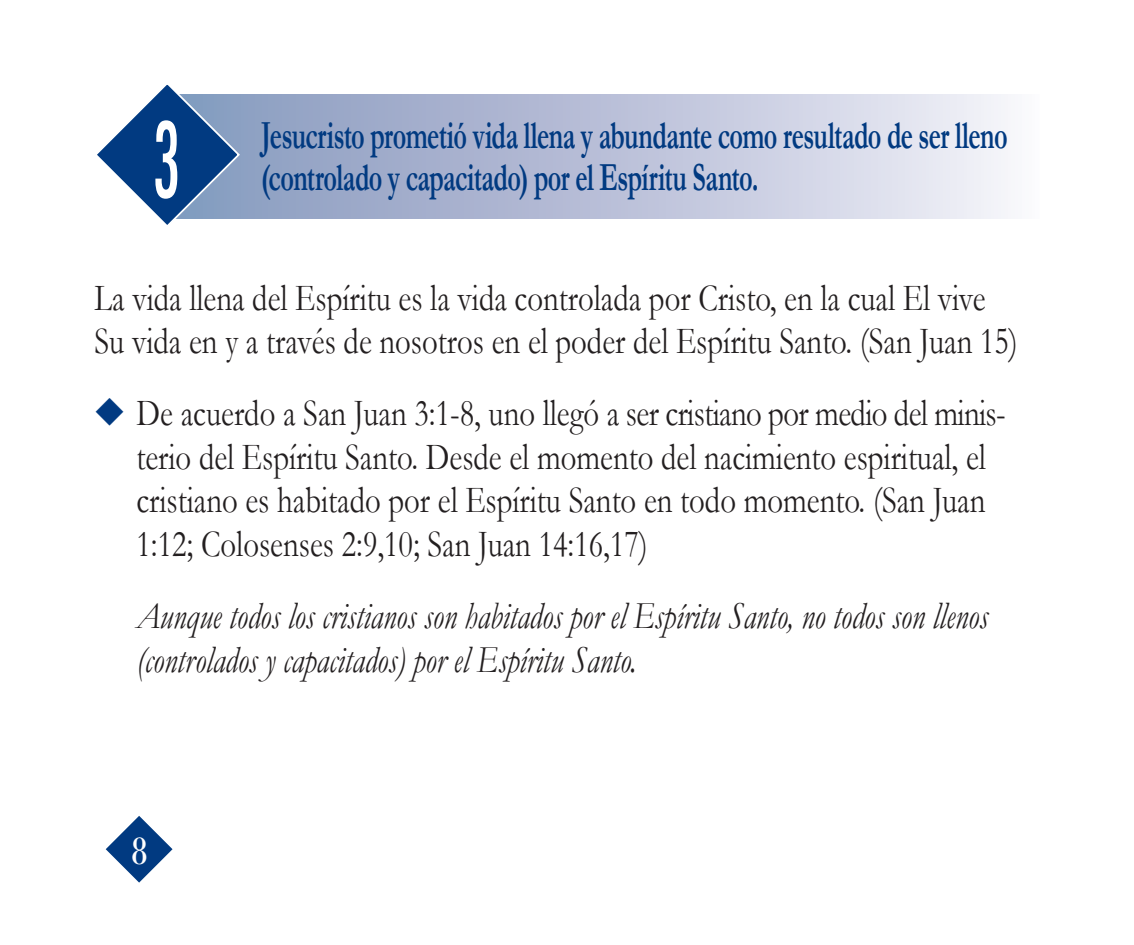
<style>
.page{position:relative;width:1134px;height:945px;background:#fff}
.page>*{position:absolute;margin:0;border:0;box-sizing:border-box;transform-origin:0 0}
.t1{font:500 condensed 101.5px "Futura";color:#fff;scale:.65 1}
.t2{font:700 40.25px/42px "Garamond";letter-spacing:-.02em;color:#013a81;scale:.65 1}
.t3{font:38.5px/43.8px "Garamond";color:#231f20;scale:.8 1}
.t4{font:italic 38.5px/43.8px "Garamond";color:#231f20;scale:.8 1}
.t5{font:38.5px "Bodoni BE";color:#fff;scale:.8 1}
.s1{color:#013a81}
</style>
<div class="page">
<svg style="left:106px;top:816px;width:67px;height:67px"></svg>
<div style="left:171px;top:94px;width:869px;height:125px;background:linear-gradient(to right,#8292ba,#f4f3f9)"></div>
<svg style="left:97px;top:85px;width:144px;height:140px"></svg>
<h1 class="t1" style="left:153px;top:95px;width:44px">3</h1>
<p class="t2" style="left:261px;top:113px;width:1150px">Jesucristo prometió vida llena y abundante como resultado de ser lleno (controlado y capacitado) por el Espíritu Santo.</p>
<p class="t3" style="left:94px;top:275px;width:1156px">La vida llena del Espíritu es la vida controlada por Cristo, en la cual El vive<br>Su vida en y a través de nosotros en el poder del Espíritu Santo. (San Juan 15)</p>
<p class="t3" style="left:137px;top:391px;width:1088px;text-indent:-42px"><span class="s1">◆</span> De acuerdo a San Juan 3:1-8, uno llegó a ser cristiano por medio del minis&shy;terio del Espíritu Santo. Desde el momento del nacimiento espiritual, el cristiano es habitado por el Espíritu Santo en todo momento. (San Juan 1:12; Colosenses 2:9,10; San Juan 14:16,17)</p>
<p class="t4" style="left:137px;top:593px;width:1066px">Aunque todos los cristianos son habitados por el Espíritu Santo, no todos son llenos (controlados y capacitados) por el Espíritu Santo.</p>
<p class="t5" style="left:131px;top:829px;width:22px">8</p>
</div>
